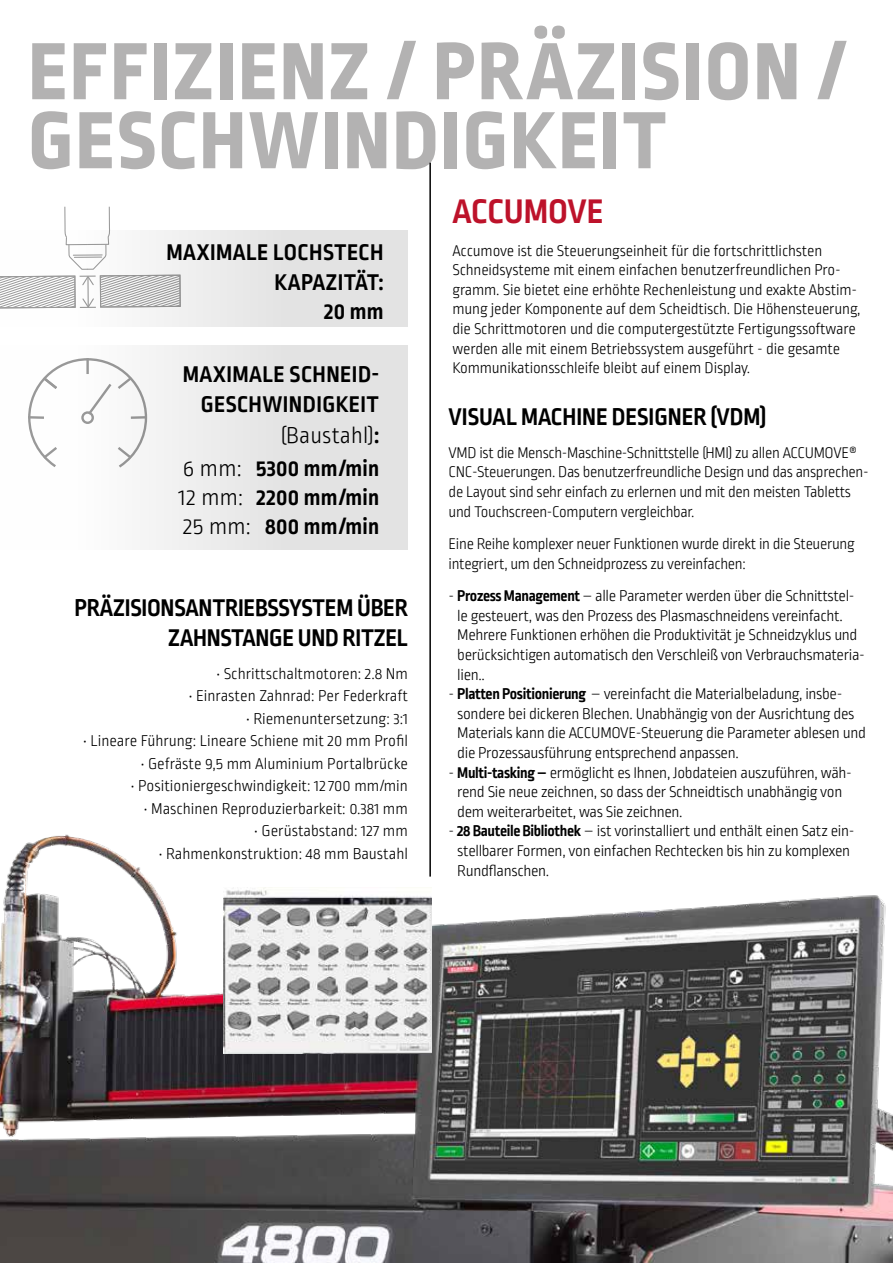
<style>
.page{position:relative;width:893px;height:1263px;background:#fff}
.page>*{position:absolute;margin:0;border:0;box-sizing:border-box;transform-origin:0 0}
.t1{font:800 85.5px/69px "Ropa Sans Pro";letter-spacing:.03em;color:#b3b2b2}
.t2{font:700 36px "Ropa Sans Pro";color:#bd122a}
.t3{font:700 25.5px/30px "Ropa Sans Pro";letter-spacing:-.01em;color:#000;text-align:right}
.t4{font:700 24px/31.5px "Ropa Sans Pro";letter-spacing:.02em;color:#000;text-align:right}
.t5{font:300 16.5px "Ropa Sans Pro";color:#000}
.t6{font:300 16.35px/19.6px "Ropa Sans Pro";letter-spacing:-.02em;color:#000}
.s1{font-weight:300}
.s2{font-weight:700}
</style>
<div class="page">
<img style="left:0;top:834px;width:893px;height:429px">
<div style="left:0;top:230px;width:408px;height:97px;background:#e3e3e3"></div>
<div style="left:0;top:345px;width:408px;height:205px;background:linear-gradient(to right,#fff,#ddd)"></div>
<img style="left:224px;top:888px;width:208px;height:166px">
<svg style="left:0;top:207px;width:181px;height:108px"></svg>
<svg style="left:27px;top:357px;width:121px;height:112px"></svg>
<hr style="left:429px;top:163px;width:2px;height:713px;background:#000">
<h1 class="t1" style="left:28px;top:41px;width:818px">EFFIZIENZ / PRÄZISION /<br>GESCHWINDIGKEIT</h1>
<h3 class="t4" style="left:166px;top:239px;width:219px;line-height:29.2px">MAXIMALE LOCHSTECH<br>KAPAZITÄT:<br>20 mm</h3>
<h3 class="t4" style="left:183px;top:359px;width:198px">MAXIMALE SCHNEID-<br>GESCHWINDIGKEIT <span class="s1">(Baustahl)</span>:<br><span class="s1">6 mm:</span> 5300 mm/min</h3>
<h3 class="t4" style="left:179px;top:484px;width:202px;line-height:28.8px;text-align:left"><span class="s1">12 mm:</span> 2200 mm/min<br><span class="s1">25 mm:</span> 800 mm/min</h3>
<h3 class="t3" style="left:75px;top:594px;width:335px">PRÄZISIONSANTRIEBSSYSTEM ÜBER<br>ZAHNSTANGE UND RITZEL</h3>
<p class="t5" style="left:216px;top:665px;width:193px">• Schrittschaltmotoren: 2.8 Nm</p>
<p class="t5" style="left:189px;top:687px;width:221px">• Einrasten Zahnrad: Per Federkraft</p>
<p class="t5" style="left:246px;top:710px;width:163px">• Riemenuntersetzung: 3:1</p>
<p class="t5" style="left:83px;top:732px;width:326px">• Lineare Führung: Lineare Schiene mit 20 mm Profil</p>
<p class="t5" style="left:141px;top:755px;width:269px">• Gefräste 9,5 mm Aluminium Portalbrücke</p>
<p class="t5" style="left:131px;top:777px;width:279px">• Positioniergeschwindigkeit: 12700 mm/min</p>
<p class="t5" style="left:144px;top:800px;width:266px">• Maschinen Reproduzierbarkeit: 0.381 mm</p>
<p class="t5" style="left:254px;top:822px;width:155px">• Gerüstabstand: 127 mm</p>
<p class="t5" style="left:159px;top:845px;width:250px">• Rahmenkonstruktion: 48 mm Baustahl</p>
<h2 class="t2" style="left:452px;top:191px;width:153px">ACCUMOVE</h2>
<p class="t6" style="left:452px;top:241px;width:410px">Accumove ist die Steuerungseinheit für die fortschrittlichsten Schneidsysteme mit einem einfachen benutzerfreundlichen Pro&shy;gramm. Sie bietet eine erhöhte Rechenleistung und exakte Abstim&shy;mung jeder Komponente auf dem Scheidtisch. Die Höhensteuerung, die Schrittmotoren und die computergestützte Fertigungssoftware werden alle mit einem Betriebssystem ausgeführt - die gesamte Kommunikationsschleife bleibt auf einem Display.</p>
<h3 class="t3" style="left:449px;top:403px;width:319px">VISUAL MACHINE DESIGNER (VDM)</h3>
<p class="t6" style="left:449px;top:444px;width:421px">VMD ist die Mensch-Maschine-Schnittstelle (HMI) zu allen ACCUMOVE® CNC-Steuerungen. Das benutzerfreundliche Design und das ansprechen&shy;de Layout sind sehr einfach zu erlernen und mit den meisten Tabletts und Touchscreen-Computern vergleichbar.</p>
<p class="t6" style="left:449px;top:535px;width:407px">Eine Reihe komplexer neuer Funktionen wurde direkt in die Steuerung integriert, um den Schneidprozess zu vereinfachen:</p>
<p class="t6" style="left:457px;top:587px;width:409px;text-indent:-9px">- <span class="s2">Prozess Management</span> – alle Parameter werden über die Schnittstel&shy;le gesteuert, was den Prozess des Plasmaschneidens vereinfacht.<br>Mehrere Funktionen erhöhen die Produktivität je Schneidzyklus und berücksichtigen automatisch den Verschleiß von Verbrauchsmateria&shy;lien..</p>
<p class="t6" style="left:457px;top:685px;width:410px;text-indent:-9px">- <span class="s2">Platten Positionierung</span> – vereinfacht die Materialbeladung, insbe&shy;sondere bei dickeren Blechen. Unabhängig von der Ausrichtung des Materials kann die ACCUMOVE-Steuerung die Parameter ablesen und die Prozessausführung entsprechend anpassen.</p>
<p class="t6" style="left:457px;top:763px;width:396px;text-indent:-9px">- <span class="s2">Multi-tasking –</span> ermöglicht es Ihnen, Jobdateien auszuführen, wäh&shy;rend Sie neue zeichnen, so dass der Schneidtisch unabhängig von dem weiterarbeitet, was Sie zeichnen.</p>
<p class="t6" style="left:457px;top:822px;width:399px;text-indent:-9px">- <span class="s2">28 Bauteile Bibliothek</span> – ist vorinstalliert und enthält einen Satz ein&shy;stellbarer Formen, von einfachen Rechtecken bis hin zu komplexen<br>Rundflanschen.</p>
</div>
